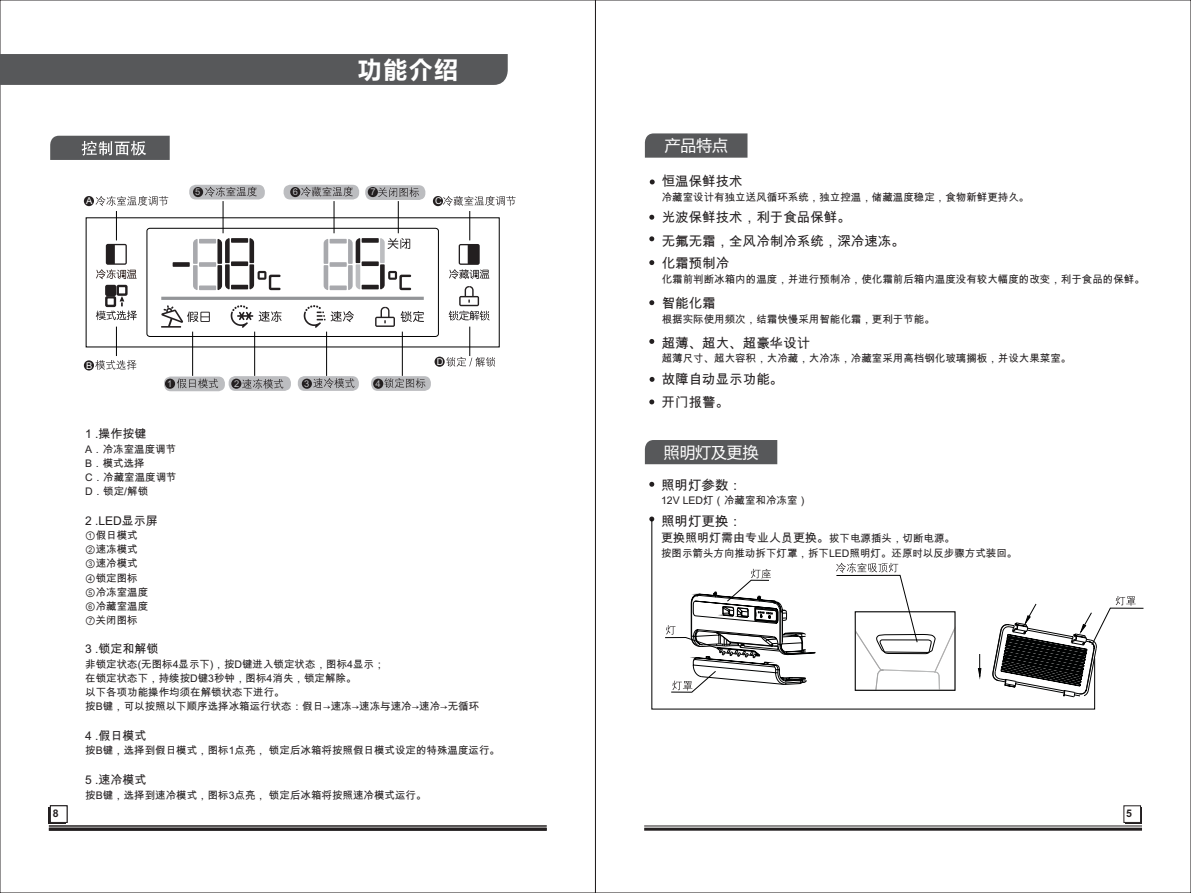
<style>
.page{position:relative;width:1191px;height:893px;background:#fff}
.page>*{position:absolute;margin:0;border:0;box-sizing:border-box;transform-origin:0 0}
.t1{font:700 23.4px "Microsoft Ya Hei";color:#fff}
.t2{font:15.75px "Microsoft Ya Hei";color:#fff}
.t3{font:13.5px "Arial Unicode MS";color:#231f20}
.t4{font:12px "Arial Unicode MS";color:#231f20}
.t5{font:10.5px/14.1px "Arial Unicode MS";color:#231f20}
.t6{font:700 10.5px "Arial";color:#231f20}
.t7{font:9.3px "Arial";color:#bcbdc0}
.t8{font:9.3px "Arial";color:#fff}
.s1{font-size:10.5px}
</style>
<div class="page">
<div style="left:0;top:54px;width:508px;height:31px;background:#57585a"></div>
<svg style="left:50px;top:136px;width:120px;height:24px;background:#6d6e6f"></svg>
<svg style="left:449px;top:286px;width:40px;height:34px"></svg>
<div style="left:146px;top:228px;width:293px;height:109px;border:1px solid #000;border-radius:3px"></div>
<hr style="left:161px;top:297px;width:263px;height:3px;background:#939598">
<svg style="left:304px;top:305px;width:50px;height:23px"></svg>
<svg style="left:375px;top:307px;width:49px;height:20px"></svg>
<svg style="left:324px;top:239px;width:4px;height:51px"></svg>
<div style="left:329px;top:262px;width:18px;height:5px;background:#a8a9ad"></div>
<hr style="left:329px;top:239px;width:18px;height:4px;background:#a8a9ad">
<div style="left:329px;top:285px;width:18px;height:5px;background:#a8a9ad"></div>
<svg style="left:348px;top:238px;width:12px;height:52px"></svg>
<div style="left:361px;top:261px;width:18px;height:5px;background:#231f20"></div>
<div style="left:361px;top:238px;width:18px;height:5px;background:#231f20"></div>
<hr style="left:361px;top:285px;width:18px;height:4px;background:#231f20">
<svg style="left:380px;top:238px;width:31px;height:52px"></svg>
<hr style="left:333px;top:201px;width:1px;height:32px;background:#000">
<hr style="left:398px;top:201px;width:1px;height:32px;background:#000">
<hr style="left:192px;top:332px;width:1px;height:44px;background:#000">
<hr style="left:254px;top:332px;width:1px;height:44px;background:#000">
<hr style="left:326px;top:332px;width:1px;height:44px;background:#000">
<hr style="left:402px;top:332px;width:1px;height:44px;background:#000">
<svg style="left:443px;top:196px;width:72px;height:83px"></svg>
<svg style="left:446px;top:327px;width:49px;height:40px"></svg>
<div style="left:164px;top:376px;width:61px;height:15px;background:#bcbdc0;border-radius:7px"></div>
<div style="left:189px;top:185px;width:76px;height:14px;background:#bcbdc0;border-radius:7px"></div>
<div style="left:283px;top:185px;width:76px;height:14px;background:#bcbdc0;border-radius:7px"></div>
<div style="left:229px;top:376px;width:62px;height:15px;background:#bcbdc0;border-radius:7px"></div>
<div style="left:298px;top:376px;width:61px;height:15px;background:#bcbdc0;border-radius:7px"></div>
<div style="left:371px;top:376px;width:60px;height:15px;background:#bcbdc0;border-radius:7px"></div>
<div style="left:365px;top:185px;width:60px;height:15px;background:#bcbdc0;border-radius:7px"></div>
<svg style="left:177px;top:378px;width:41px;height:10px"></svg>
<svg style="left:95px;top:187px;width:186px;height:183px"></svg>
<svg style="left:301px;top:187px;width:52px;height:10px"></svg>
<svg style="left:242px;top:379px;width:41px;height:10px"></svg>
<svg style="left:313px;top:378px;width:41px;height:10px"></svg>
<svg style="left:384px;top:378px;width:41px;height:10px"></svg>
<svg style="left:378px;top:187px;width:41px;height:10px"></svg>
<div style="left:84px;top:360px;width:10px;height:10px;background:#231f20;border-radius:50%"></div>
<div style="left:165px;top:379px;width:10px;height:10px;background:#231f20;border-radius:50%"></div>
<div style="left:231px;top:379px;width:10px;height:10px;background:#231f20;border-radius:50%"></div>
<div style="left:373px;top:379px;width:10px;height:10px;background:#231f20;border-radius:50%"></div>
<div style="left:302px;top:379px;width:10px;height:10px;background:#231f20;border-radius:50%"></div>
<div style="left:434px;top:357px;width:11px;height:10px;background:#231f20;border-radius:50%"></div>
<div style="left:84px;top:196px;width:10px;height:10px;background:#231f20;border-radius:50%"></div>
<div style="left:433px;top:196px;width:10px;height:10px;background:#231f20;border-radius:50%"></div>
<div style="left:193px;top:187px;width:10px;height:10px;background:#231f20;border-radius:50%"></div>
<div style="left:290px;top:187px;width:10px;height:10px;background:#231f20;border-radius:50%"></div>
<div style="left:368px;top:187px;width:10px;height:10px;background:#231f20;border-radius:50%"></div>
<hr style="left:49px;top:826px;width:498px;height:1px;background:#231f20">
<hr style="left:49px;top:828px;width:498px;height:3px;background:#231f20">
<div style="left:49px;top:807px;width:16px;height:17px;background:#231f20"></div>
<div style="left:50px;top:806px;width:17px;height:16px;background:#fff"></div>
<div style="left:50px;top:806px;width:17px;height:17px;border:1px solid #231f20"></div>
<svg style="left:644px;top:133px;width:103px;height:25px;background:#5e5f61"></svg>
<div style="left:644px;top:440px;width:133px;height:24px;background:#57585a"></div>
<svg style="left:650px;top:179px;width:4px;height:5px"></svg>
<svg style="left:649px;top:260px;width:5px;height:5px"></svg>
<svg style="left:649px;top:300px;width:5px;height:5px"></svg>
<svg style="left:649px;top:339px;width:5px;height:5px"></svg>
<svg style="left:649px;top:236px;width:5px;height:5px"></svg>
<svg style="left:649px;top:215px;width:5px;height:5px"></svg>
<svg style="left:649px;top:377px;width:5px;height:5px"></svg>
<svg style="left:649px;top:399px;width:5px;height:5px"></svg>
<svg style="left:649px;top:482px;width:5px;height:5px"></svg>
<svg style="left:649px;top:517px;width:5px;height:4px"></svg>
<svg style="left:651px;top:519px;width:444px;height:190px"></svg>
<svg style="left:978px;top:654px;width:3px;height:25px"></svg>
<svg style="left:992px;top:596px;width:151px;height:101px"></svg>
<hr style="left:644px;top:826px;width:498px;height:1px;background:#231f20">
<hr style="left:644px;top:828px;width:498px;height:3px;background:#231f20">
<div style="left:1125px;top:807px;width:17px;height:17px;background:#2d292a"></div>
<div style="left:1123px;top:806px;width:17px;height:16px;background:#fff"></div>
<h1 class="t1" style="left:358px;top:59px;width:101px">功能介绍</h1>
<p class="t7" style="left:195px;top:189px;width:7px">5</p>
<p class="t7" style="left:293px;top:189px;width:7px">6</p>
<p class="t7" style="left:370px;top:189px;width:7px">7</p>
<p class="t8" style="left:86px;top:198px;width:8px">A</p>
<p class="t8" style="left:435px;top:198px;width:8px">C</p>
<p class="t6" style="left:53px;top:810px;width:14px">81 2</p>
<p class="t8" style="left:86px;top:362px;width:8px">B</p>
<p class="t7" style="left:167px;top:380px;width:7px">1</p>
<p class="t7" style="left:234px;top:380px;width:7px">2</p>
<p class="t7" style="left:304px;top:380px;width:7px">3</p>
<p class="t7" style="left:375px;top:380px;width:7px">4</p>
<p class="t8" style="left:437px;top:358px;width:8px">D</p>
<p class="t4" style="left:85px;top:430px;width:63px">1 .操作按键</p>
<p class="t5" style="left:85px;top:443px;width:93px">A．冷冻室温度调节<br>B．模式选择<br>C．冷藏室温度调节<br>D．锁定/解锁</p>
<p class="t4" style="left:85px;top:516px;width:74px">2 .LED显示屏</p>
<p class="t5" style="left:85px;top:529px;width:65px">①假日模式<br>②速冻模式<br>③速冷模式<br>④锁定图标<br>⑤冷冻室温度<br>⑥冷藏室温度<br>⑦关闭图标</p>
<p class="t4" style="left:85px;top:645px;width:75px">3 .锁定和解锁</p>
<p class="t5" style="left:85px;top:658px;width:395px">非锁定状态(无图标4显示下)，按D键进入锁定状态，图标4显示；<br>在锁定状态下，持续按D键3秒钟，图标4消失，锁定解除。<br>以下各项功能操作均须在解锁状态下进行。<br>按B键，可以按照以下顺序选择冰箱运行状态：假日→速冻→速冻与速冷→速冷→无循环</p>
<p class="t4" style="left:85px;top:731px;width:63px">4 .假日模式</p>
<p class="t5" style="left:85px;top:745px;width:416px">按B键，选择到假日模式，图标1点亮， 锁定后冰箱将按照假日模式设定的特殊温度运行。</p>
<p class="t4" style="left:85px;top:775px;width:63px">5 .速冷模式</p>
<p class="t5" style="left:85px;top:789px;width:343px">按B键，选择到速冷模式，图标3点亮， 锁定后冰箱将按照速冷模式运行。</p>
<h2 class="t2" style="left:665px;top:138px;width:64px">产品特点</h2>
<p class="t3" style="left:662px;top:176px;width:82px">恒温保鲜技术</p>
<p class="t5" style="left:662px;top:191px;width:369px">冷藏室设计有独立送风循环系统，独立控温，储藏温度稳定，食物新鲜更持久。</p>
<p class="t3" style="left:662px;top:212px;width:190px">光波保鲜技术，利于食品保鲜。</p>
<p class="t3" style="left:662px;top:236px;width:244px">无氟无霜，全风冷制冷系统，深冷速冻。</p>
<p class="t3" style="left:662px;top:259px;width:69px">化霜预制冷</p>
<p class="t5" style="left:662px;top:274px;width:484px">化霜前判断冰箱内的温度，并进行预制冷，使化霜前后箱内温度没有较大幅度的改变，利于食品的保鲜。</p>
<p class="t3" style="left:662px;top:299px;width:55px">智能化霜</p>
<p class="t5" style="left:662px;top:314px;width:274px">根据实际使用频次，结霜快慢采用智能化霜，更利于节能。</p>
<p class="t3" style="left:662px;top:338px;width:150px">超薄、超大、超豪华设计</p>
<p class="t5" style="left:662px;top:353px;width:411px">超薄尺寸、超大容积，大冷藏，大冷冻，冷藏室采用高档钢化玻璃搁板，并设大果菜室。</p>
<p class="t3" style="left:662px;top:374px;width:123px">故障自动显示功能。</p>
<p class="t3" style="left:662px;top:397px;width:69px">开门报警。</p>
<h2 class="t2" style="left:664px;top:445px;width:96px">照明灯及更换</h2>
<p class="t3" style="left:661px;top:480px;width:82px">照明灯参数：</p>
<p class="t5" style="left:661px;top:495px;width:148px">12V LED灯（冷藏室和冷冻室）</p>
<p class="t3" style="left:661px;top:516px;width:82px">照明灯更换：</p>
<p class="t4" style="left:661px;top:533px;width:295px">更换照明灯需由专业人员更换。<span class="s1">拔下电源插头，切断电源。</span></p>
<p class="t5" style="left:661px;top:547px;width:358px">按图示箭头方向推动拆下灯罩，拆下LED照明灯。还原时以反步骤方式装回。</p>
<p class="t6" style="left:1126px;top:810px;width:7px">5</p>
</div>
